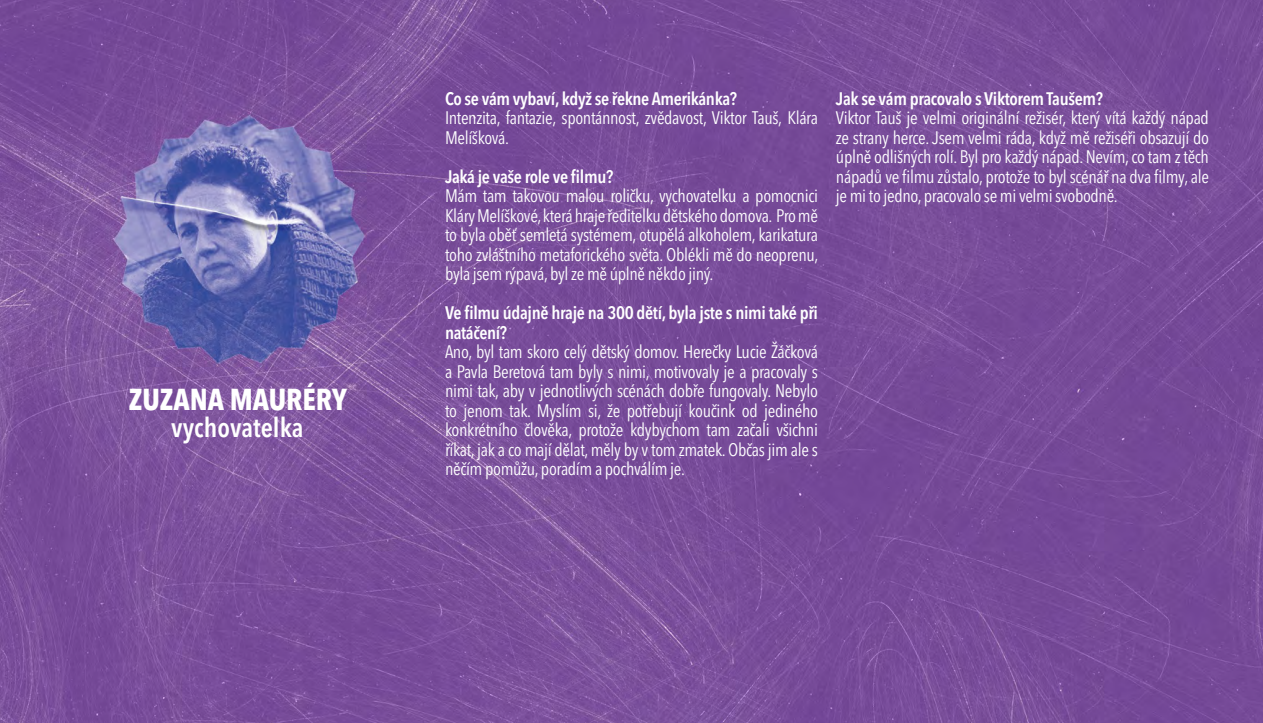
<style>
.page{position:relative;width:1263px;height:723px;background:#fff}
.page>*{position:absolute;margin:0;border:0;box-sizing:border-box;transform-origin:0 0}
.t1{font:700 condensed 30px "Avenir Next LT Pro";color:#fff}
.t2{font:600 condensed 27px "Avenir Next LT Pro";color:#fff}
.t3{font:condensed 18px/19.5px "Avenir Next LT Pro";letter-spacing:-.02em;color:#fff;text-align:justify}
.t4{font:600 condensed 18px/19.5px "Avenir Next LT Pro";letter-spacing:-.02em;color:#fff}
</style>
<div class="page">
<img style="left:0;top:0;width:1263px;height:723px">
<h1 class="t1" style="left:129px;top:381px;width:220px">ZUZANA MAURÉRY</h1>
<h2 class="t2" style="left:171px;top:411px;width:134px">vychovatelka</h2>
<p class="t4" style="left:445px;top:89px;width:294px">Co se vám vybaví, když se řekne Amerikánka?</p>
<p class="t3" style="left:445px;top:108px;width:374px">Intenzita, fantazie, spontánnost, zvědavost, Viktor Tauš, Klára<br>Melíšková.</p>
<p class="t4" style="left:445px;top:167px;width:170px">Jaká je vaše role ve filmu?</p>
<p class="t3" style="left:445px;top:186px;width:375px">Mám tam takovou malou roličku, vychovatelku a pomocnici Kláry Melíškové, která hraje ředitelku dětského domova. Pro mě to byla oběť semletá systémem, otupělá alkoholem, karikatura toho zvláštního metaforického světa. Oblékli mě do neoprenu, byla jsem rýpavá, byl ze mě úplně někdo jiný.</p>
<p class="t4" style="left:445px;top:303px;width:374px">Ve filmu údajně hraje na 300 dětí, byla jste s nimi také při natáčení?</p>
<p class="t3" style="left:445px;top:342px;width:374px">Ano, byl tam skoro celý dětský domov. Herečky Lucie Žáčková a Pavla Beretová tam byly s nimi, motivovaly je a pracovaly s nimi tak, aby v jednotlivých scénách dobře fungovaly. Nebylo to jenom tak. Myslím si, že potřebují koučink od jediného konkrétního člověka, protože kdybychom tam začali všichni říkat, jak a co mají dělat, měly by v tom zmatek. Občas jim ale s něčím pomůžu, poradím a pochválím je.</p>
<p class="t4" style="left:836px;top:88px;width:268px">Jak se vám pracovalo s Viktorem Taušem?</p>
<p class="t3" style="left:836px;top:108px;width:374px">Viktor Tauš je velmi originální režisér, který vítá každý nápad ze strany herce. Jsem velmi ráda, když mě režiséři obsazují do úplně odlišných rolí. Byl pro každý nápad. Nevím, co tam z těch nápadů ve filmu zůstalo, protože to byl scénář na dva filmy, ale je mi to jedno, pracovalo se mi velmi svobodně.</p>
</div>
